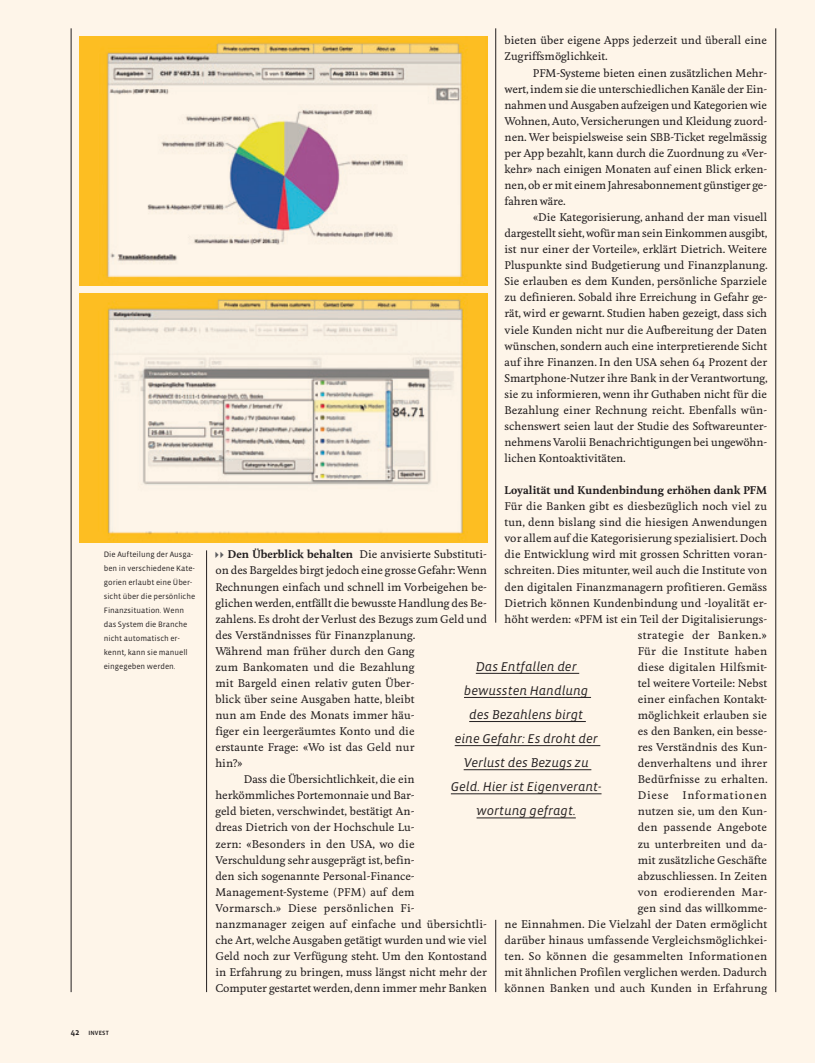
<style>
.page{position:relative;width:815px;height:1063px;background:#fef5e9}
.page>*{position:absolute;margin:0;border:0;box-sizing:border-box;transform-origin:0 0}
.t1{font:13px/24.1px "Vista Sans Alt Book Ita";color:#231f20;text-align:center}
.Mengensatz{font:500 10.5px/16px "Feijoa";letter-spacing:.005em;color:#231f20}
.Mengensatz-2{font:700 10.5px "Feijoa";letter-spacing:.005em;color:#231f20}
.Mengensatz-3{font:500 10.5px "Feijoa";letter-spacing:.04em;color:#231f20}
.Mengensatz-4{font:500 10.5px "Feijoa";letter-spacing:.025em;color:#231f20}
.t2{font:8.75px "Vista Sans Med";color:#231f20}
.Bildlegende{font:8px/14px "Vista Sans";color:#231f20}
.t3{font:6.25px "Vista Sans Med";letter-spacing:.015em;color:#231f20}
.s1{color:#5c5c5f}
.s2{font-weight:700}
</style>
<div class="page">
<img style="left:80px;top:36px;width:407px;height:249px">
<img style="left:80px;top:293px;width:407px;height:249px">
<hr style="left:476px;top:673px;width:103px;height:1px;background:#231f20">
<hr style="left:464px;top:697px;width:127px;height:1px;background:#231f20">
<hr style="left:469px;top:721px;width:117px;height:1px;background:#231f20">
<hr style="left:455px;top:745px;width:145px;height:1px;background:#231f20">
<hr style="left:464px;top:770px;width:127px;height:1px;background:#231f20">
<hr style="left:451px;top:794px;width:151px;height:1px;background:#231f20">
<hr style="left:477px;top:818px;width:99px;height:1px;background:#231f20">
<hr style="left:71px;top:28px;width:1px;height:964px;background:#231f20">
<hr style="left:206px;top:550px;width:1px;height:442px;background:#231f20">
<hr style="left:775px;top:28px;width:1px;height:964px;background:#231f20">
<hr style="left:495px;top:28px;width:1px;height:595px;background:#231f20">
<hr style="left:495px;top:920px;width:1px;height:72px;background:#231f20">
<p class="Bildlegende" style="left:104px;top:547px;width:93px">Die Aufteilung der Ausga&shy;ben in verschiedene Kate&shy;gorien erlaubt eine Über&shy;sicht über die persönliche<br>Finanzsituation. Wenn das System die Branche nicht automatisch er&shy;kennt, kann sie manuell eingegeben werden.</p>
<p class="t2" style="left:71px;top:1027px;width:10px">42</p>
<p class="t3" style="left:89px;top:1030px;width:22px">INVEST</p>
<p class="Mengensatz" style="left:505px;top:33px;width:264px">bieten über eigene Apps jederzeit und überall eine<br>Zugriffsmöglichkeit.</p>
<p class="Mengensatz" style="left:505px;top:65px;width:264px;text-align:justify;text-indent:28px">PFM-Systeme bieten einen zusätzlichen Mehr&shy;wert, indem sie die unterschiedlichen Kanäle der Ein&shy;nahmen und Ausgaben aufzeigen und Kategorien wie Wohnen, Auto, Versicherungen und Kleidung zuord&shy;nen. Wer beispielsweise sein SBB-Ticket regelmässig per App bezahlt, kann durch die Zuordnung zu «Ver&shy;kehr» nach einigen Monaten auf einen Blick erken&shy;nen, ob er mit einem Jahresabonnement günstiger ge&shy;fahren wäre.</p>
<p class="Mengensatz" style="left:505px;top:210px;width:265px;text-align:justify;text-indent:28px">«Die Kategorisierung, anhand der man visuell dargestellt sieht, wofür man sein Einkommen ausgibt, ist nur einer der Vorteile», erklärt Dietrich. Weitere Pluspunkte sind Budgetierung und Finanzplanung.<br>Sie erlauben es dem Kunden, persönliche Sparziele zu definieren. Sobald ihre Erreichung in Gefahr ge&shy;rät, wird er gewarnt. Studien haben gezeigt, dass sich viele Kunden nicht nur die Aufbereitung der Daten wünschen, sondern auch eine interpretierende Sicht auf ihre Finanzen. In den USA sehen 64 Prozent der Smartphone-Nutzer ihre Bank in der Verantwortung, sie zu informieren, wenn ihr Guthaben nicht für die Bezahlung einer Rechnung reicht. Ebenfalls wün&shy;schenswert seien laut der Studie des Softwareunter&shy;nehmens Varolii Benachrichtigungen bei ungewöhn&shy;lichen Kontoaktivitäten.</p>
<p class="Mengensatz-2" style="left:505px;top:483px;width:264px">Loyalität und Kundenbindung erhöhen dank PFM</p>
<p class="Mengensatz" style="left:505px;top:499px;width:264px">Für die Banken gibt es diesbezüglich noch viel zu</p>
<p class="Mengensatz" style="left:505px;top:515px;width:264px">tun, denn bislang sind die hiesigen Anwendungen</p>
<p class="Mengensatz" style="left:505px;top:531px;width:264px">vor allem auf die Kategorisierung spezialisiert. Doch</p>
<p class="Mengensatz" style="left:505px;top:547px;width:264px">die Entwicklung wird mit grossen Schritten voran-</p>
<p class="Mengensatz" style="left:505px;top:563px;width:264px">schreiten. Dies mitunter, weil auch die Institute von</p>
<p class="Mengensatz" style="left:505px;top:579px;width:264px">den digitalen Finanzmanagern profitieren. Gemäss</p>
<p class="Mengensatz" style="left:505px;top:595px;width:264px">Dietrich können Kundenbindung und -loyalität er-</p>
<p class="Mengensatz" style="left:505px;top:611px;width:264px">höht werden: «PFM ist ein Teil der Digitalisierungs-</p>
<p class="Mengensatz-3" style="left:638px;top:628px;width:131px">strategie der Banken.»</p>
<p class="Mengensatz-4" style="left:638px;top:644px;width:131px">Für die Institute haben</p>
<p class="Mengensatz" style="left:638px;top:659px;width:131px">diese digitalen Hilfsmit-</p>
<p class="Mengensatz" style="left:638px;top:675px;width:131px">tel weitere Vorteile: Nebst</p>
<p class="Mengensatz" style="left:638px;top:691px;width:131px">einer einfachen Kontakt-</p>
<p class="Mengensatz" style="left:638px;top:708px;width:131px">möglichkeit erlauben sie</p>
<p class="Mengensatz" style="left:638px;top:724px;width:131px">es den Banken, ein besse-</p>
<p class="Mengensatz" style="left:638px;top:740px;width:131px">res Verständnis des Kun-</p>
<p class="Mengensatz" style="left:638px;top:756px;width:131px">denverhaltens und ihrer</p>
<p class="Mengensatz" style="left:638px;top:772px;width:131px">Bedürfnisse zu erhalten.</p>
<p class="Mengensatz" style="left:638px;top:788px;width:32px">Diese</p>
<p class="Mengensatz" style="left:215px;top:547px;width:273px;text-indent:-4px"><span class="s1">✔✔</span><span class="s2">Den Überblick behalten</span> Die anvisierte Substituti&shy;on des Bargeldes birgt jedoch eine grosse Gefahr: Wenn Rechnungen einfach und schnell im Vorbeigehen be&shy;glichen werden, entfällt die bewusste Handlung des Be&shy;zahlens. Es droht der Verlust des Bezugs zum Geld und des Verständnisses für Finanzplanung.<br>Während man früher durch den Gang<br>zum Bankomaten und die Bezahlung<br>mit Bargeld einen relativ guten Über-<br>blick über seine Ausgaben hatte, bleibt<br>nun am Ende des Monats immer häu-<br>figer ein leergeräumtes Konto und die<br>erstaunte Frage: «Wo ist das Geld nur<br>hin?»</p>
<p class="Mengensatz" style="left:215px;top:772px;width:273px;text-indent:28px">Dass die Übersichtlichkeit, die ein herkömmliches Portemonnaie und Bar-<br>geld bieten, verschwindet, bestätigt An-<br>dreas Dietrich von der Hochschule Lu-<br>zern: «Besonders in den USA, wo die Verschuldung sehr ausgeprägt ist, befin-<br>den sich sogenannte Personal--Finance-Management-Systeme (PFM) auf dem<br>Vormarsch.» Diese persönlichen Fi&shy;nanzmanager zeigen auf einfache und übersichtli&shy;che Art, welche Ausgaben getätigt wurden und wie viel Geld noch zur Verfügung steht. Um den Kontostand in Erfahrung zu bringen, muss längst nicht mehr der Computer gestartet werden, denn immer mehr Banken</p>
<p class="t1" style="left:464px;top:655px;width:126px">Das Entfallen der bewussten Handlung</p>
<p class="t1" style="left:469px;top:703px;width:115px">des Bezahlens birgt</p>
<p class="t1" style="left:451px;top:727px;width:152px">eine Gefahr: Es droht der<br>Verlust des Bezugs zu<br>Geld. Hier ist Eigenverant&shy;wortung gefragt.</p>
<p class="Mengensatz" style="left:505px;top:788px;width:264px;text-align:right">Informationen<br>nutzen sie, um den Kun-<br>den passende Angebote<br>zu unterbreiten und da-<br>mit zusätzliche Geschäfte<br>abzuschliessen. In Zeiten<br>von erodierenden Mar-<br>gen sind das willkomme-<br>ne Einnahmen. Die Vielzahl der Daten ermöglicht darüber hinaus umfassende Vergleichsmöglichkei&shy;ten. So können die gesammelten Informationen mit ähnlichen Profilen verglichen werden. Dadurch können Banken und auch Kunden in Erfahrung</p>
</div>
